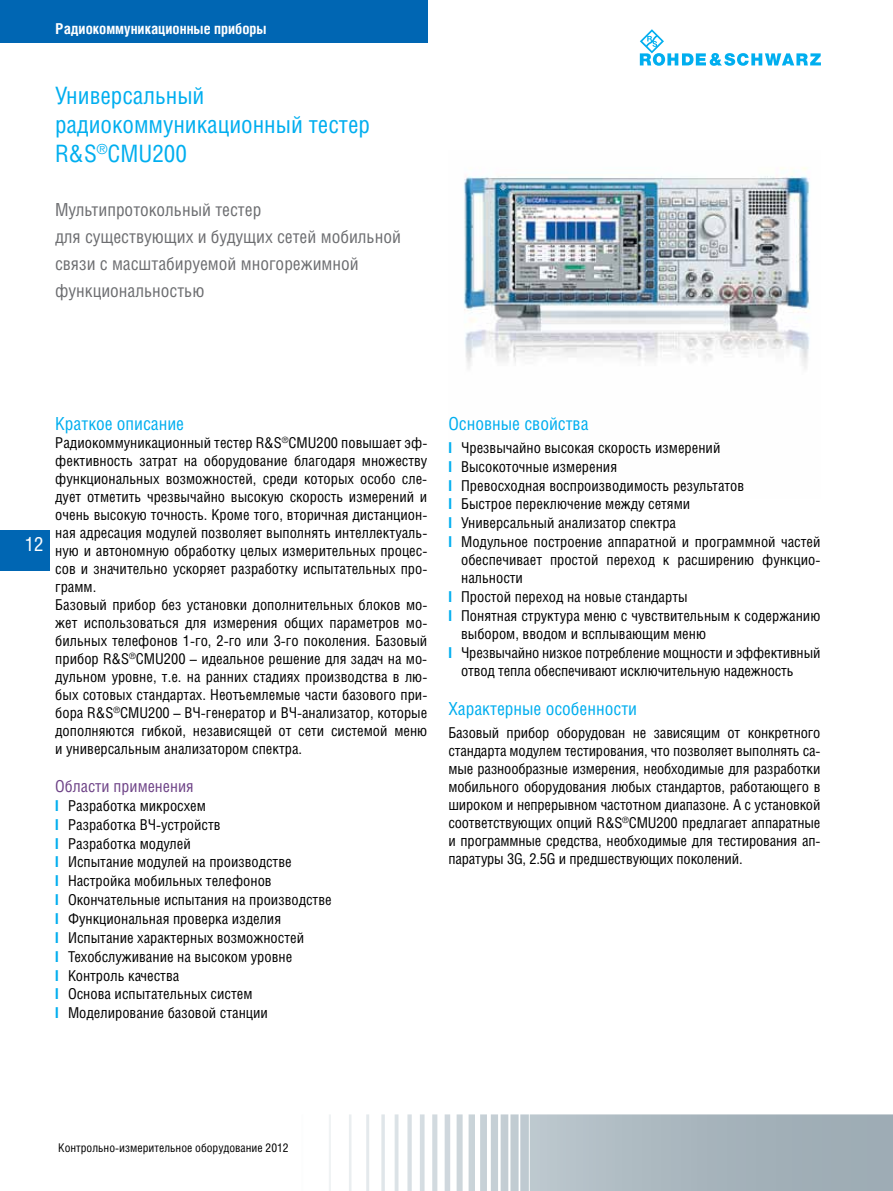
<style>
.page{position:relative;width:893px;height:1191px;background:#fff}
.page>*{position:absolute;margin:0;border:0;box-sizing:border-box;transform-origin:0 0}
.t1{font:24px/28.8px "Helios Cond";color:#00aeef}
.t2{font:19.5px "Helios Cond";color:#fff}
.t3{font:18px/27px "Helios Cond";color:#6d6e71}
.t4{font:18px "Helios Cond";color:#00aeef}
.t5{font:16.5px "Helios Cond";color:#6e4387}
.t6{font:15px/18px "Helios Cond";color:#000}
.t7{font:700 15px "Helios Cond";color:#fff}
.t8{font:12px "Helios Cond";color:#000}
.s1{font-weight:700;color:#00aeef}
</style>
<div class="page">
<svg style="left:329px;top:1114px;width:564px;height:77px"></svg>
<div style="left:0;top:0;width:428px;height:43px;background:#0066b3"></div>
<svg style="left:640px;top:29px;width:181px;height:37px"></svg>
<div style="left:0;top:530px;width:50px;height:40px;background:#0066b3"></div>
<img style="left:464px;top:167px;width:346px;height:201px">
<p class="t7" style="left:56px;top:20px;width:213px">Радиокоммуникационные приборы</p>
<h1 class="t1" style="left:55px;top:81px;width:316px">Универсальный радиокоммуникационный тестер<br>R&amp;S<sup>®</sup>CMU200</h1>
<p class="t3" style="left:55px;top:195px;width:347px">Мультипротокольный тестер<br>для существующих и будущих сетей мобильной связи с масштабируемой многорежимной функциональностью</p>
<h2 class="t2" style="left:25px;top:533px;width:20px">12</h2>
<p class="t4" style="left:55px;top:413px;width:130px">Краткое описание</p>
<p class="t6" style="left:55px;top:433px;width:374px">Радиокоммуникационный тестер R&amp;S<sup>®</sup>CMU200 повышает эф&shy;фективность затрат на оборудование благодаря множеству функциональных возможностей, среди которых особо сле&shy;дует отметить чрезвычайно высокую скорость измерений и очень высокую точность. Кроме того, вторичная дистанцион&shy;ная адресация модулей позволяет выполнять интеллектуаль&shy;ную и автономную обработку целых измерительных процес&shy;сов и значительно ускоряет разработку испытательных про&shy;грамм.<br>Базовый прибор без установки дополнительных блоков мо&shy;жет использоваться для измерения общих параметров мо&shy;бильных телефонов 1-го, 2-го или 3-го поколения. Базовый прибор R&amp;S<sup>®</sup>CMU200 – идеальное решение для задач на мо&shy;дульном уровне, т.е. на ранних стадиях производства в лю&shy;бых сотовых стандартах. Неотъемлемые части базового при&shy;бора R&amp;S<sup>®</sup>CMU200 – ВЧ-генератор и ВЧ-анализатор, которые дополняются гибкой, независящей от сети системой меню и универсальным анализатором спектра.</p>
<p class="t5" style="left:55px;top:776px;width:140px">Области применения</p>
<p class="t6" style="left:55px;top:795px;width:278px;line-height:18.9px"><span class="s1">I</span> Разработка микросхем<br><span class="s1">I</span> Разработка ВЧ-устройств<br><span class="s1">I</span> Разработка модулей<br><span class="s1">I</span> Испытание модулей на производстве<br><span class="s1">I</span> Настройка мобильных телефонов<br><span class="s1">I</span> Окончательные испытания на производстве<br><span class="s1">I</span> Функциональная проверка изделия<br><span class="s1">I</span> Испытание характерных возможностей<br><span class="s1">I</span> Техобслуживание на высоком уровне<br><span class="s1">I</span> Контроль качества<br><span class="s1">I</span> Основа испытательных систем<br><span class="s1">I</span> Моделирование базовой станции</p>
<p class="t4" style="left:448px;top:412px;width:142px">Основные свойства</p>
<p class="t6" style="left:448px;top:438px;width:274px"><span class="s1">I</span> Чрезвычайно высокая скорость измерений</p>
<p class="t6" style="left:448px;top:457px;width:170px"><span class="s1">I</span> Высокоточные измерения</p>
<p class="t6" style="left:448px;top:476px;width:297px"><span class="s1">I</span> Превосходная воспроизводимость результатов</p>
<p class="t6" style="left:448px;top:495px;width:243px"><span class="s1">I</span> Быстрое переключение между сетями</p>
<p class="t6" style="left:448px;top:513px;width:229px"><span class="s1">I</span> Универсальный анализатор спектра</p>
<p class="t6" style="left:448px;top:532px;width:374px"><span class="s1">I</span> Модульное построение аппаратной и программной частей</p>
<p class="t6" style="left:461px;top:550px;width:361px">обеспечивает простой переход к расширению функцио-</p>
<p class="t6" style="left:461px;top:568px;width:63px">нальности</p>
<p class="t6" style="left:448px;top:587px;width:241px"><span class="s1">I</span> Простой переход на новые стандарты</p>
<p class="t6" style="left:448px;top:606px;width:374px"><span class="s1">I</span> Понятная структура меню с чувствительным к содержанию</p>
<p class="t6" style="left:461px;top:624px;width:247px">выбором, вводом и всплывающим меню</p>
<p class="t6" style="left:448px;top:643px;width:374px"><span class="s1">I</span> Чрезвычайно низкое потребление мощности и эффективный</p>
<p class="t6" style="left:461px;top:661px;width:334px">отвод тепла обеспечивают исключительную надежность</p>
<p class="t4" style="left:448px;top:698px;width:190px">Характерные особенности</p>
<p class="t6" style="left:448px;top:723px;width:374px;text-align:justify">Базовый прибор оборудован не зависящим от конкретного стандарта модулем тестирования, что позволяет выполнять са&shy;мые разнообразные измерения, необходимые для разработки мобильного оборудования любых стандартов, работающего в широком и непрерывном частотном диапазоне. А с установкой соответствующих опций R&amp;S<sup>®</sup>CMU200 предлагает аппаратные и программные средства, необходимые для тестирования ап&shy;паратуры 3G, 2.5G и предшествующих поколений.</p>
<p class="t8" style="left:58px;top:1140px;width:232px">Контрольно-измерительное оборудование 2012</p>
</div>
